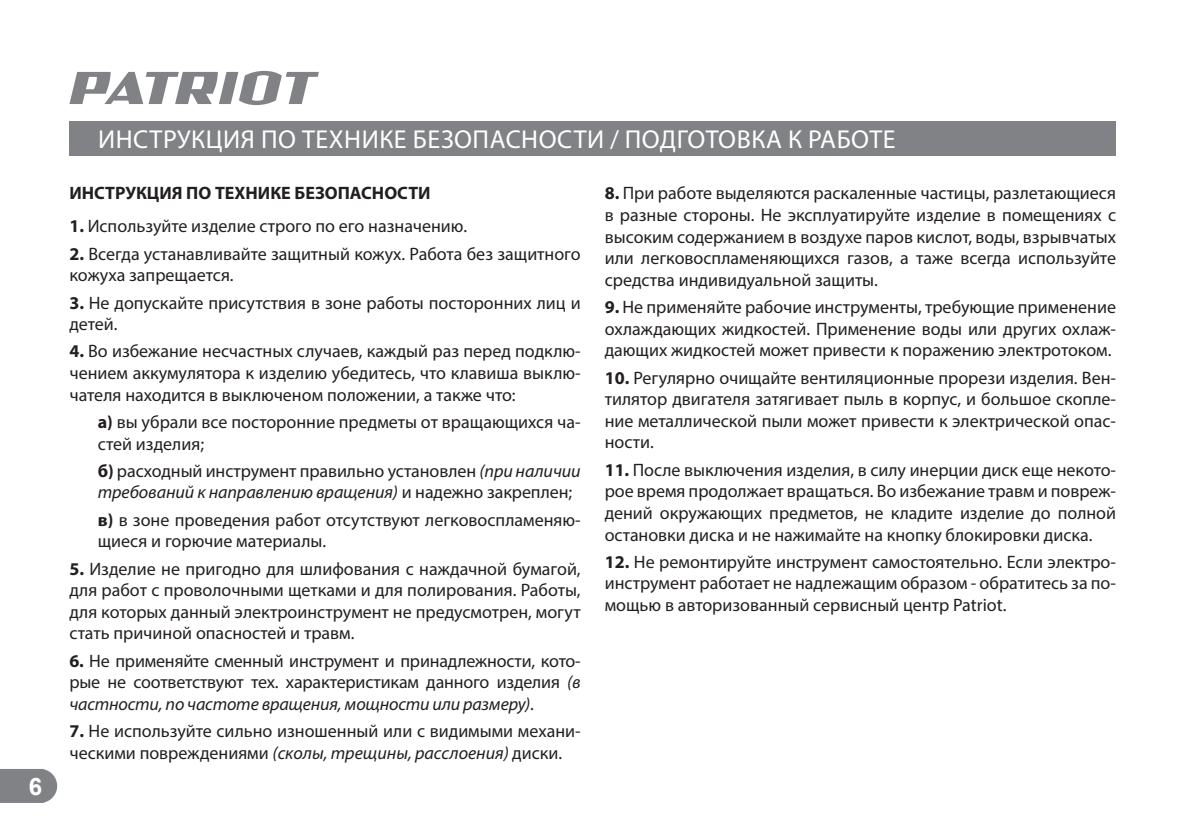
<style>
.page{position:relative;width:1188px;height:840px;background:#fff}
.page>*{position:absolute;margin:0;border:0;box-sizing:border-box;transform-origin:0 0}
.t1{font:26px "Myriad Pro";letter-spacing:.02em;color:#fff}
.t2{font:700 24px "Arial";color:#fff}
.t3{font:18px/21.6px "Myriad Pro";color:#231f20;text-align:justify}
.t4{font:700 18px "Myriad Pro";color:#231f20}
.s1{font-weight:700}
.s2{font-style:italic}
</style>
<div class="page">
<svg style="left:0;top:769px;width:57px;height:34px;background:#87898c"></svg>
<svg style="left:69px;top:71px;width:250px;height:34px"></svg>
<div style="left:69px;top:122px;width:1047px;height:34px;background:#808285"></div>
<h2 class="t2" style="left:29px;top:769px;width:15px">6</h2>
<h1 class="t1" style="left:98px;top:124px;width:799px">ИНСТРУКЦИЯ ПО ТЕХНИКЕ БЕЗОПАСНОСТИ / ПОДГОТОВКА К РАБОТЕ</h1>
<p class="t4" style="left:69px;top:183px;width:363px">ИНСТРУКЦИЯ ПО ТЕХНИКЕ БЕЗОПАСНОСТИ</p>
<p class="t3" style="left:69px;top:215px;width:399px"><span class="s1">1.</span> Используйте изделие строго по его назначению.</p>
<p class="t3" style="left:69px;top:243px;width:513px"><span class="s1">2.</span> Всегда устанавливайте защитный кожух. Работа без защитного кожуха запрещается.</p>
<p class="t3" style="left:69px;top:291px;width:513px"><span class="s1">3.</span> Не допускайте присутствия в зоне работы посторонних лиц и детей.</p>
<p class="t3" style="left:69px;top:340px;width:513px"><span class="s1">4.</span> Во избежание несчастных случаев, каждый раз перед подклю&shy;чением аккумулятора к изделию убедитесь, что клавиша выклю&shy;чателя находится в выключеном положении, а также что:</p>
<p class="t3" style="left:98px;top:411px;width:484px"><span class="s1">а)</span> вы убрали все посторонние предметы от вращающихся ча&shy;стей изделия;</p>
<p class="t3" style="left:98px;top:460px;width:484px"><span class="s1">б)</span> расходный инструмент правильно установлен <span class="s2">(при наличии требований к направлению вращения)</span> и надежно закреплен;</p>
<p class="t3" style="left:98px;top:508px;width:484px"><span class="s1">в)</span> в зоне проведения работ отсутствуют легковоспламеняю&shy;щиеся и горючие материалы.</p>
<p class="t3" style="left:69px;top:557px;width:513px"><span class="s1">5.</span> Изделие не пригодно для шлифования с наждачной бумагой, для работ с проволочными щетками и для полирования. Работы, для которых данный электроинструмент не предусмотрен, могут стать причиной опасностей и травм.</p>
<p class="t3" style="left:69px;top:649px;width:513px"><span class="s1">6.</span> Не применяйте сменный инструмент и принадлежности, кото&shy;рые не соответствуют тех. характеристикам данного изделия <span class="s2">(в частности, по частоте вращения, мощности или размеру)</span>.</p>
<p class="t3" style="left:69px;top:720px;width:513px"><span class="s1">7.</span> Не используйте сильно изношенный или с видимыми механи&shy;ческими повреждениями <span class="s2">(сколы, трещины, расслоения)</span> диски.</p>
<p class="t3" style="left:605px;top:182px;width:513px"><span class="s1">8.</span> При работе выделяются раскаленные частицы, разлетающиеся в разные стороны. Не эксплуатируйте изделие в помещениях с высоким содержанием в воздухе паров кислот, воды, взрывчатых или легковоспламеняющихся газов, а таже всегда используйте средства индивидуальной защиты.</p>
<p class="t3" style="left:605px;top:296px;width:513px"><span class="s1">9.</span> Не применяйте рабочие инструменты, требующие применение охлаждающих жидкостей. Применение воды или других охлаж&shy;дающих жидкостей может привести к поражению электротоком.</p>
<p class="t3" style="left:605px;top:366px;width:513px"><span class="s1">10.</span> Регулярно очищайте вентиляционные прорези изделия. Вен&shy;тилятор двигателя затягивает пыль в корпус, и большое скопле&shy;ние металлической пыли может привести к электрической опас&shy;ности.</p>
<p class="t3" style="left:605px;top:459px;width:513px"><span class="s1">11.</span> После выключения изделия, в силу инерции диск еще некото&shy;рое время продолжает вращаться. Во избежание травм и повреж&shy;дений окружающих предметов, не кладите изделие до полной остановки диска и не нажимайте на кнопку блокировки диска.</p>
<p class="t3" style="left:605px;top:551px;width:513px"><span class="s1">12.</span> Не ремонтируйте инструмент самостоятельно. Если электро&shy;инструмент работает не надлежащим образом - обратитесь за по&shy;мощью в авторизованный сервисный центр Patriot.</p>
</div>
